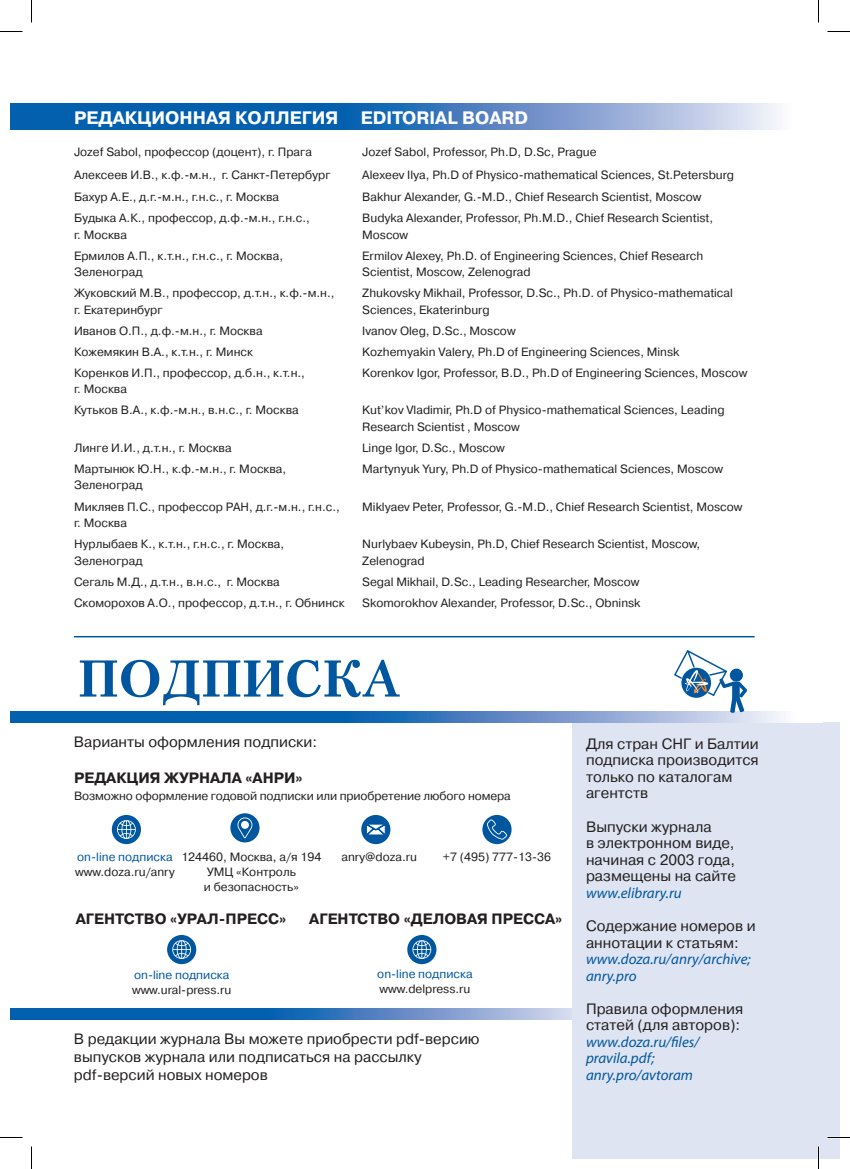
<style>
.page{position:relative;width:850px;height:1169px;background:#fff}
.page>*{position:absolute;margin:0;border:0;box-sizing:border-box;transform-origin:0 0}
.t1{font:700 51px "Peterburg";color:#01579f}
.t2{font:700 18px "Pragmatica C";color:#fff}
.t3{font:15px/16.5px "Pragmatica C";color:#231f20}
.t4{font:italic 15px/16.5px "Myriad Variable Concept";color:#01579f}
.t5{font:700 15px "Pragmatica C";color:#231f20}
.t6{font:12px/16.5px "Pragmatica C";color:#231f20}
.t7{font:12px "Pragmatica C";color:#01579f}
</style>
<div class="page">
<svg style="left:10px;top:1009px;width:562px;height:10px;background:#3c7dbe"></svg>
<svg style="left:10px;top:104px;width:768px;height:25px;background:#4583c1"></svg>
<hr style="left:74px;top:636px;width:680px;height:1px;background:#01579f">
<div style="left:572px;top:722px;width:267px;height:436px;background:#dee4f1"></div>
<svg style="left:10px;top:712px;width:812px;height:11px;background:#4d88c4"></svg>
<div style="left:167px;top:935px;width:29px;height:29px;background:#01579f;border-radius:50%"></div>
<svg style="left:172px;top:940px;width:19px;height:19px"></svg>
<div style="left:230px;top:813px;width:29px;height:29px;background:#01579f;border-radius:50%"></div>
<svg style="left:237px;top:817px;width:15px;height:21px"></svg>
<div style="left:361px;top:815px;width:29px;height:29px;background:#01579f;border-radius:50%"></div>
<svg style="left:367px;top:824px;width:19px;height:11px"></svg>
<div style="left:112px;top:815px;width:29px;height:29px;background:#01579f;border-radius:50%"></div>
<svg style="left:117px;top:820px;width:19px;height:19px"></svg>
<div style="left:482px;top:815px;width:29px;height:29px;background:#01579f;border-radius:50%"></div>
<svg style="left:487px;top:819px;width:20px;height:20px"></svg>
<svg style="left:673px;top:650px;width:74px;height:63px"></svg>
<div style="left:407px;top:935px;width:29px;height:29px;background:#01579f;border-radius:50%"></div>
<svg style="left:412px;top:939px;width:22px;height:20px"></svg>
<hr style="left:827px;top:1136px;width:23px;height:2px;background:#fff">
<hr style="left:817px;top:1146px;width:2px;height:23px;background:#fff">
<svg style="left:0;top:31px;width:22px;height:1px"></svg>
<svg style="left:827px;top:31px;width:23px;height:1px"></svg>
<svg style="left:0;top:1137px;width:22px;height:1px"></svg>
<svg style="left:827px;top:1137px;width:23px;height:1px"></svg>
<svg style="left:31px;top:0;width:1px;height:23px"></svg>
<svg style="left:31px;top:1146px;width:1px;height:23px"></svg>
<svg style="left:818px;top:0;width:1px;height:23px"></svg>
<svg style="left:818px;top:1146px;width:1px;height:23px"></svg>
<h2 class="t2" style="left:74px;top:107px;width:455px">РЕДАКЦИОННАЯ КОЛЛЕГИЯ EDITORIAL BOARD</h2>
<p class="t6" style="left:74px;top:143px;width:239px">Jozef Sabol, профессор (доцент), г. Прага</p>
<p class="t6" style="left:362px;top:143px;width:236px">Jozef Sabol, Professor, Ph.D, D.Sc, Prague</p>
<p class="t6" style="left:74px;top:167px;width:258px">Алексеев И.В., к.ф.- м.н., г. Санкт- Петербург</p>
<p class="t6" style="left:362px;top:167px;width:373px">Alexeev Ilya, Ph.D of Physico- mathematical Sciences, St.Petersburg</p>
<p class="t6" style="left:74px;top:189px;width:207px">Бахур А.Е., д.г.-м.н., г.н.с., г. Москва</p>
<p class="t6" style="left:362px;top:189px;width:341px">Bakhur Alexander, G.- M.D., Chief Research Scientist, Moscow</p>
<p class="t6" style="left:74px;top:210px;width:237px">Будыка А.К., профессор, д.ф.-м.н., г.н.с., г. Москва</p>
<p class="t6" style="left:362px;top:210px;width:352px">Budyka Alexander, Рrofessor, Ph.M.D., Chief Research Scientist,<br>Moscow</p>
<p class="t6" style="left:74px;top:247px;width:210px">Ермилов А.П., к.т.н., г.н.с., г. Москва,<br>Зеленоград</p>
<p class="t6" style="left:362px;top:247px;width:342px">Ermilov Alexey, Ph.D. of Engineering Sciences, Chief Research<br>Scientist, Moscow, Zelenograd</p>
<p class="t6" style="left:74px;top:285px;width:262px">Жуковский М.В., профессор, д.т.н., к.ф.-м.н., г. Екатеринбург</p>
<p class="t6" style="left:362px;top:285px;width:372px">Zhukovsky Mikhail, Рrofessor, D.Sc., Ph.D. of Physico- mathematical<br>Sciences, Ekaterinburg</p>
<p class="t6" style="left:74px;top:322px;width:190px">Иванов О.П., д.ф.-м.н., г. Москва</p>
<p class="t6" style="left:362px;top:322px;width:155px">Ivanov Oleg, D.Sc., Moscow</p>
<p class="t6" style="left:74px;top:343px;width:180px">Кожемякин В.А., к.т.н., г. Минск</p>
<p class="t6" style="left:362px;top:343px;width:319px">Kozhemyakin Valery, Ph.D of Engineering Sciences, Minsk</p>
<p class="t6" style="left:74px;top:364px;width:232px">Коренков И.П., профессор, д.б.н., к.т.н., г. Москва</p>
<p class="t6" style="left:362px;top:364px;width:386px">Korenkov Igor, Рrofessor, B.D., Ph.D of Engineering Sciences, Moscow</p>
<p class="t6" style="left:74px;top:402px;width:226px">Кутьков В.А., к.ф.-м.н., в.н.с., г. Москва</p>
<p class="t6" style="left:362px;top:402px;width:364px">Kut’kov Vladimir, Ph.D of Physico- mathematical Sciences, Leading<br>Research Scientist , Moscow</p>
<p class="t6" style="left:74px;top:439px;width:159px">Линге И.И., д.т.н., г. Москва</p>
<p class="t6" style="left:362px;top:439px;width:144px">Linge Igor, D.Sc., Moscow</p>
<p class="t6" style="left:74px;top:460px;width:214px">Мартынюк Ю.Н., к.ф.-м.н., г. Москва,<br>Зеленоград</p>
<p class="t6" style="left:362px;top:460px;width:362px">Martynyuk Yury, Ph.D of Physico- mathematical Sciences, Moscow</p>
<p class="t6" style="left:74px;top:498px;width:267px">Микляев П.С., профессор РАН, д.г.-м.н., г.н.с., г. Москва</p>
<p class="t6" style="left:362px;top:498px;width:382px">Miklyaev Peter, Professor, G.- M.D., Chief Research Scientist, Moscow</p>
<p class="t6" style="left:74px;top:536px;width:212px">Нурлыбаев К., к.т.н., г.н.с., г. Москва,<br>Зеленоград</p>
<p class="t6" style="left:362px;top:536px;width:339px">Nurlybaev Kubeysin, Ph.D, Chief Research Scientist, Moscow,<br>Zelenograd</p>
<p class="t6" style="left:74px;top:573px;width:207px">Сегаль М.Д., д.т.н., в.н.с., г. Москва</p>
<p class="t6" style="left:362px;top:573px;width:279px">Segal Mikhail, D.Sc., Leading Researcher, Moscow</p>
<p class="t6" style="left:74px;top:594px;width:272px">Скоморохов А.О., профессор, д.т.н., г. Обнинск</p>
<p class="t6" style="left:362px;top:594px;width:280px">Skomorokhov Alexander, Professor, D.Sc., Obninsk</p>
<h1 class="t1" style="left:78px;top:648px;width:323px">ПОДПИСКА</h1>
<p class="t3" style="left:74px;top:734px;width:245px">Варианты оформления подписки:</p>
<p class="t5" style="left:74px;top:769px;width:230px">РЕДАКЦИЯ ЖУРНАЛА «АНРИ»</p>
<p class="t6" style="left:74px;top:787px;width:438px">Возможно оформление годовой подписки или приобретение любого номера</p>
<p class="t7" style="left:77px;top:850px;width:97px">on- line подписка</p>
<p class="t6" style="left:75px;top:863px;width:101px">www.doza.ru/anry</p>
<p class="t6" style="left:181px;top:848px;width:141px">124460, Москва, а/я 194</p>
<p class="t6" style="left:341px;top:848px;width:77px">anry@doza.ru</p>
<p class="t6" style="left:443px;top:848px;width:110px">+7 (495) 777- 13-36</p>
<p class="t6" style="left:204px;top:864px;width:97px;line-height:15px">УМЦ «Контроль и безопасность»</p>
<p class="t5" style="left:76px;top:910px;width:212px">АГЕНТСТВО «УРАЛ-ПРЕСС»</p>
<p class="t5" style="left:309px;top:910px;width:254px">АГЕНТСТВО «ДЕЛОВАЯ ПРЕССА»</p>
<p class="t7" style="left:377px;top:967px;width:97px">on- line подписка</p>
<p class="t6" style="left:379px;top:981px;width:92px">www.delpress.ru</p>
<p class="t3" style="left:74px;top:1030px;width:407px;line-height:18px">В редакции журнала Вы можете приобрести pdf- версию выпусков журнала или подписаться на рассылку<br>pdf- версий новых номеров</p>
<p class="t7" style="left:134px;top:968px;width:97px">on- line подписка</p>
<p class="t6" style="left:132px;top:981px;width:101px">www.ural- press.ru</p>
<p class="t3" style="left:586px;top:735px;width:174px">Для стран СНГ и Балтии подписка производится только по каталогам агентств</p>
<p class="t3" style="left:586px;top:818px;width:151px">Выпуски журнала<br>в электронном виде, начиная с 2003 года, размещены на сайте</p>
<p class="t4" style="left:586px;top:884px;width:97px">www.elibrary.ru</p>
<p class="t3" style="left:586px;top:918px;width:171px">Содержание номеров и аннотации к статьям:</p>
<p class="t4" style="left:586px;top:951px;width:166px">www.doza.ru/anry/archive; anry.pro</p>
<p class="t3" style="left:586px;top:1000px;width:159px">Правила оформления статей (для авторов):</p>
<p class="t4" style="left:586px;top:1033px;width:115px">www.doza.ru/files/ pravila.pdf; anry.pro/avtoram</p>
</div>
